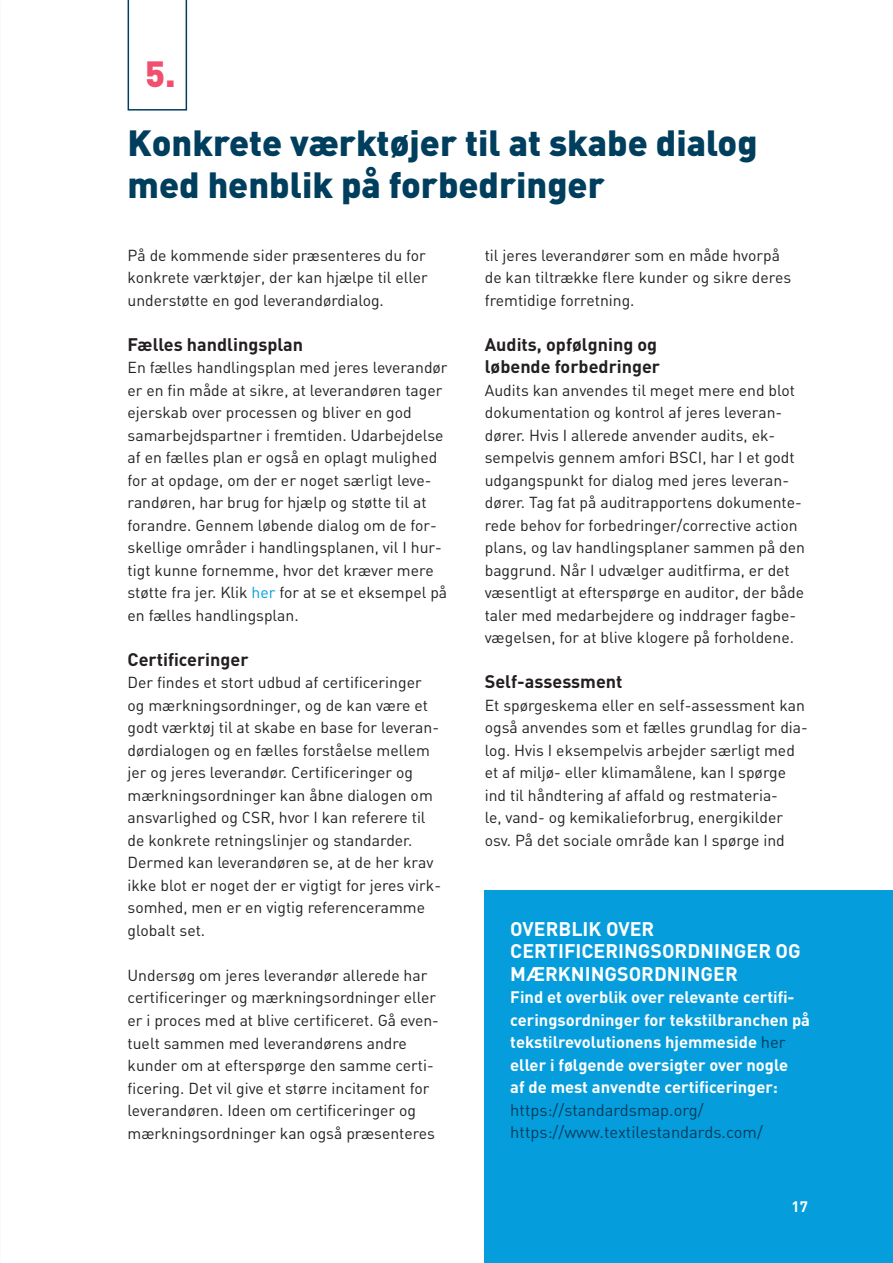
<style>
.page{position:relative;width:893px;height:1263px;background:#fff}
.page>*{position:absolute;margin:0;border:0;box-sizing:border-box;transform-origin:0 0}
.t1{font:900 36px/42px "DIN";color:#003e5e}
.t2{font:900 36px "DIN";color:#f04f6e}
.t3{font:700 19.5px/22.5px "DIN";color:#fff}
.t4{font:700 18px/22.5px "DIN";color:#231f20}
.t5{font:700 16.5px/22.5px "DIN";color:#fff}
.t6{font:16.5px/22.5px "DIN Regular Alternate";color:#003e5e}
.t7{font:15.75px/22.5px "DIN Regular Alternate";color:#231f20}
.t8{font:700 15px "DIN";color:#fff}
.s1{color:#069ddc}
.s2{font-family:"DIN Regular Alternate";font-weight:400;color:#003e5e}
</style>
<div class="page">
<div style="left:485px;top:891px;width:408px;height:372px;background:#069ddc"></div>
<svg style="left:128px;top:0;width:59px;height:111px"></svg>
<h1 class="t2" style="left:145px;top:50px;width:32px">5.</h1>
<h1 class="t1" style="left:128px;top:120px;width:631px">Konkrete værktøjer til at skabe dialog med henblik på forbedringer</h1>
<p class="t7" style="left:128px;top:244px;width:302px">På de kommende sider præsenteres du for konkrete værktøjer, der kan hjælpe til eller understøtte en god leverandørdialog.</p>
<p class="t4" style="left:128px;top:332px;width:177px">Fælles handlingsplan</p>
<p class="t7" style="left:128px;top:356px;width:322px">En fælles handlingsplan med jeres leverandør er en fin måde at sikre, at leverandøren tager ejerskab over processen og bliver en god samarbejdspartner i fremtiden. Udarbejdelse af en fælles plan er også en oplagt mulighed for at opdage, om der er noget særligt leve&shy;randøren, har brug for hjælp og støtte til at forandre. Gennem løbende dialog om de for&shy;skellige områder i handlingsplanen, vil I hur&shy;tigt kunne fornemme, hvor det kræver mere støtte fra jer. Klik <span class="s1">her</span> for at se et eksempel på en fælles handlingsplan.</p>
<p class="t4" style="left:128px;top:647px;width:123px">Certificeringer</p>
<p class="t7" style="left:128px;top:671px;width:315px">Der findes et stort udbud af certificeringer og mærkningsordninger, og de kan være et godt værktøj til at skabe en base for leveran&shy;dørdialogen og en fælles forståelse mellem jer og jeres leverandør. Certificeringer og mærkningsordninger kan åbne dialogen om ansvarlighed og CSR, hvor I kan referere til de konkrete retningslinjer og standarder.<br>Dermed kan leverandøren se, at de her krav ikke blot er noget der er vigtigt for jeres virk&shy;somhed, men er en vigtig referenceramme globalt set.</p>
<p class="t7" style="left:128px;top:964px;width:313px">Undersøg om jeres leverandør allerede har certificeringer og mærkningsordninger eller er i proces med at blive certificeret. Gå even&shy;tuelt sammen med leverandørens andre kunder om at efterspørge den samme certi&shy;ficering. Det vil give et større incitament for leverandøren. Ideen om certificeringer og mærkningsordninger kan også præsenteres</p>
<p class="t7" style="left:485px;top:244px;width:308px">til jeres leverandører som en måde hvorpå de kan tiltrække flere kunder og sikre deres fremtidige forretning.</p>
<p class="t4" style="left:485px;top:332px;width:177px">Audits, opfølgning og løbende forbedringer</p>
<p class="t7" style="left:485px;top:379px;width:322px">Audits kan anvendes til meget mere end blot dokumentation og kontrol af jeres leveran&shy;dører. Hvis I allerede anvender audits, ek&shy;sempelvis gennem amfori BSCI, har I et godt udgangspunkt for dialog med jeres leveran&shy;dører. Tag fat på auditrapportens dokumente&shy;rede behov for forbedringer/corrective action plans, og lav handlingsplaner sammen på den baggrund. Når I udvælger auditfirma, er det væsentligt at efterspørge en auditor, der både taler med medarbejdere og inddrager fagbe&shy;vægelsen, for at blive klogere på forholdene.</p>
<p class="t4" style="left:485px;top:670px;width:139px">Self-assessment</p>
<p class="t7" style="left:485px;top:694px;width:325px">Et spørgeskema eller en self-assessment kan også anvendes som et fælles grundlag for dia&shy;log. Hvis I eksempelvis arbejder særligt med et af miljø- eller klimamålene, kan I spørge ind til håndtering af affald og restmateria-<br>le, vand- og kemikalieforbrug, energikilder osv. På det sociale område kan I spørge ind</p>
<p class="t3" style="left:510px;top:916px;width:292px">OVERBLIK OVER<br>CERTIFICERINGSORDNINGER OG<br>MÆRKNINGSORDNINGER</p>
<p class="t5" style="left:510px;top:985px;width:301px">Find et overblik over relevante certifi&shy;ceringsordninger for tekstilbranchen på tekstilrevolutionens hjemmeside <span class="s2">her </span>eller i følgende oversigter over nogle<br>af de mest anvendte certificeringer:</p>
<p class="t6" style="left:510px;top:1098px;width:254px">https://standardsmap.org/ https://www.textilestandards.com/</p>
<p class="t8" style="left:792px;top:1196px;width:18px">17</p>
</div>
